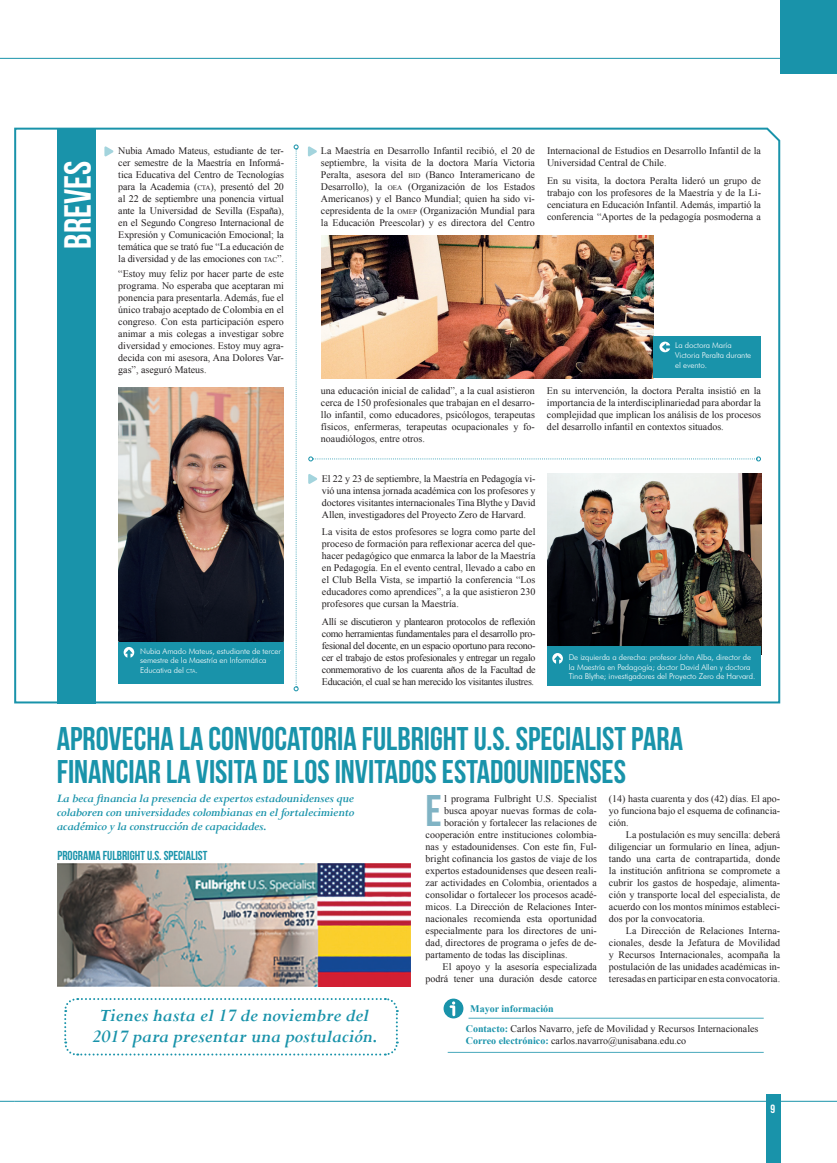
<style>
.page{position:relative;width:837px;height:1163px;background:#fff}
.page>*{position:absolute;margin:0;border:0;box-sizing:border-box;transform-origin:0 0}
.t1{font:44.3px "Bebas Neue";color:#80b3c4}
.t2{font:37.8px "Bebas Neue";color:#fff}
.t3{font:32.8px/32.8px "Bebas Neue";color:#1993aa}
.t4{font:italic 700 19.6px/20.8px "Perpetua";color:#1993aa;text-align:center}
.t5{font:italic 700 13px/14px "Perpetua";letter-spacing:-.02em;color:#1993aa;text-align:justify}
.t6{font:13px "Bebas Neue";color:#1993aa}
.t7{font:12px "Bebas Neue";color:#fff}
.t8{font:10px/12px "Times New Roman";color:#231f20;text-align:justify}
.t9{font:700 10px "Times New Roman";color:#1993aa}
.t10{font:300 8px/9.6px "Futura BT";letter-spacing:-.01em;color:#fff}
.s1{font-size:7px}
.s2{font-size:5.6px}
.s3{font-weight:700;color:#1993aa}
</style>
<div class="page">
<svg style="left:0;top:1100px;width:14px;height:1px"></svg>
<div style="left:765px;top:1094px;width:15px;height:68px;background:#1993aa"></div>
<hr style="left:14px;top:1100px;width:822px;height:1px;background:#1993aa">
<hr style="left:0;top:58px;width:794px;height:1px;background:#1993aa">
<div style="left:780px;top:0;width:56px;height:74px;background:#1993aa"></div>
<svg style="left:14px;top:127px;width:767px;height:577px"></svg>
<div style="left:57px;top:129px;width:38px;height:574px;background:#1993aa"></div>
<svg style="left:104px;top:146px;width:9px;height:10px"></svg>
<svg style="left:308px;top:146px;width:9px;height:10px"></svg>
<img style="left:547px;top:474px;width:213px;height:172px">
<img style="left:118px;top:387px;width:166px;height:254px">
<img style="left:322px;top:235px;width:331px;height:143px">
<svg style="left:293px;top:144px;width:5px;height:547px"></svg>
<svg style="left:308px;top:456px;width:452px;height:5px"></svg>
<div style="left:118px;top:641px;width:166px;height:42px;background:#1993aa"></div>
<div style="left:653px;top:336px;width:107px;height:42px;background:#1993aa"></div>
<div style="left:547px;top:646px;width:213px;height:39px;background:#1993aa"></div>
<svg style="left:124px;top:647px;width:10px;height:10px"></svg>
<svg style="left:659px;top:341px;width:11px;height:11px"></svg>
<svg style="left:552px;top:653px;width:10px;height:10px"></svg>
<img style="left:57px;top:863px;width:353px;height:123px">
<svg style="left:64px;top:998px;width:335px;height:58px"></svg>
<svg style="left:443px;top:998px;width:20px;height:20px"></svg>
<svg style="left:449px;top:1001px;width:6px;height:14px"></svg>
<hr style="left:468px;top:1017px;width:295px;height:1px;background:#1993aa">
<hr style="left:447px;top:1051px;width:316px;height:1px;background:#1993aa">
<h2 class="t2" style="left:57px;top:248px;width:89px;rotate:-90deg">BREVES</h2>
<p class="t8" style="left:118px;top:144px;width:167px">Nubia Amado Mateus, estudiante de ter&shy;cer semestre de la Maestría en Informá&shy;tica Educativa del Centro de Tecnologías para la Academia (<span class="s1">CTA</span>), presentó del 20 al 22 de septiembre una ponencia virtual ante la Universidad de Sevilla (España), en el Segundo Congreso Internacional de Expresión y Comunicación Emocional; la temática que se trató fue “La educación de la diversidad y de las emociones con <span class="s1">TAC</span>”.</p>
<p class="t8" style="left:118px;top:267px;width:167px">“Estoy muy feliz por hacer parte de este programa. No esperaba que aceptaran mi ponencia para presentarla. Además, fue el único trabajo aceptado de Colombia en el congreso. Con esta participación espero animar a mis colegas a investigar sobre diversidad y emociones. Estoy muy agra&shy;decida con mi asesora, Ana Dolores Var&shy;gas”, aseguró Mateus.</p>
<p class="t8" style="left:321px;top:144px;width:215px">La Maestría en Desarrollo Infantil recibió, el 20 de septiembre, la visita de la doctora María Victoria Peralta, asesora del <span class="s1">BID</span> (Banco Interamericano de Desarrollo), la <span class="s1">OEA</span> (Organización de los Estados Americanos) y el Banco Mundial; quien ha sido vi&shy;cepresidenta de la <span class="s1">OMEP</span> (Organización Mundial para la Educación Preescolar) y es directora del Centro</p>
<p class="t8" style="left:546px;top:144px;width:215px">Internacional de Estudios en Desarrollo Infantil de la<br>Universidad Central de Chile.</p>
<p class="t8" style="left:546px;top:174px;width:215px">En su visita, la doctora Peralta lideró un grupo de trabajo con los profesores de la Maestría y de la Li&shy;cenciatura en Educación Infantil. Además, impartió la conferencia “Aportes de la pedagogía posmoderna a</p>
<p class="t10" style="left:675px;top:341px;width:77px">La doctora María<br>Victoria Peralta durante el evento.</p>
<p class="t8" style="left:321px;top:384px;width:215px">una educación inicial de calidad”, a la cual asistieron cerca de 150 profesionales que trabajan en el desarro&shy;llo infantil, como educadores, psicólogos, terapeutas físicos, enfermeras, terapeutas ocupacionales y fo&shy;noaudiólogos, entre otros.</p>
<p class="t8" style="left:546px;top:384px;width:215px">En su intervención, la doctora Peralta insistió en la importancia de la interdisciplinariedad para abordar la complejidad que implican los análisis de los procesos del desarrollo infantil en contextos situados.</p>
<p class="t8" style="left:322px;top:472px;width:215px">El 22 y 23 de septiembre, la Maestría en Pedagogía vi&shy;vió una intensa jornada académica con los profesores y doctores visitantes internacionales Tina Blythe y David Allen, investigadores del Proyecto Zero de Harvard.</p>
<p class="t8" style="left:322px;top:525px;width:215px">La visita de estos profesores se logra como parte del proceso de formación para reflexionar acerca del que&shy;hacer pedagógico que enmarca la labor de la Maestría en Pedagogía. En el evento central, llevado a cabo en el Club Bella Vista, se impartió la conferencia “Los educadores como aprendices”, a la que asistieron 230 profesores que cursan la Maestría.</p>
<p class="t8" style="left:322px;top:615px;width:215px">Allí se discutieron y plantearon protocolos de reflexión como herramientas fundamentales para el desarrollo pro&shy;fesional del docente, en un espacio oportuno para recono&shy;cer el trabajo de estos profesionales y entregar un regalo conmemorativo de los cuarenta años de la Facultad de Educación, el cual se han merecido los visitantes ilustres.</p>
<h3 class="t3" style="left:57px;top:721px;width:627px">APROVECHA LA CONVOCATORIA FULBRIGHT U.S. SPECIALIST PARA<br>FINANCIAR LA VISITA DE LOS INVITADOS ESTADOUNIDENSES</h3>
<p class="t10" style="left:140px;top:646px;width:142px">Nubia Amado Mateus, estudiante de tercer semestre de la Maestría en Informática<br>Educativa del <span class="s2">cta</span>.</p>
<p class="t10" style="left:568px;top:652px;width:188px">De izquierda a derecha: profesor John Alba, director de la Maestría en Pedagogía; doctor David Allen y doctora<br>Tina Blythe; investigadores del Proyecto Zero de Harvard.</p>
<h3 class="t5" style="left:57px;top:791px;width:299px">La beca financia la presencia de expertos estadounidenses que colaboren con universidades colombianas en el fortalecimiento académico y la construcción de capacidades.</h3>
<h1 class="t1" style="left:425px;top:786px;width:18px">E</h1>
<p class="t8" style="left:444px;top:792px;width:154px">l programa Fulbright U.S. Specialist</p>
<p class="t8" style="left:444px;top:804px;width:154px">busca apoyar nuevas formas de cola-</p>
<p class="t8" style="left:444px;top:816px;width:154px">boración y fortalecer las relaciones de</p>
<p class="t8" style="left:425px;top:828px;width:173px">cooperación entre instituciones colombia-</p>
<p class="t8" style="left:425px;top:840px;width:173px">nas y estadounidenses. Con este fin, Ful-</p>
<p class="t8" style="left:425px;top:852px;width:173px">bright cofinancia los gastos de viaje de los</p>
<p class="t8" style="left:425px;top:864px;width:173px">expertos estadounidenses que deseen reali-</p>
<p class="t8" style="left:425px;top:876px;width:173px">zar actividades en Colombia, orientados a</p>
<p class="t8" style="left:425px;top:888px;width:173px">consolidar o fortalecer los procesos acadé-</p>
<p class="t8" style="left:425px;top:900px;width:173px">micos. La Dirección de Relaciones Inter-</p>
<p class="t8" style="left:425px;top:912px;width:173px">nacionales recomienda esta oportunidad</p>
<p class="t8" style="left:425px;top:924px;width:173px">especialmente para los directores de uni-</p>
<p class="t8" style="left:425px;top:936px;width:173px">dad, directores de programa o jefes de de-</p>
<p class="t8" style="left:425px;top:948px;width:143px">partamento de todas las disciplinas.</p>
<p class="t8" style="left:442px;top:960px;width:156px">El apoyo y la asesoría especializada</p>
<p class="t8" style="left:425px;top:972px;width:173px">podrá tener una duración desde catorce</p>
<h3 class="t6" style="left:57px;top:848px;width:151px">PROGRAMA FULBRIGHT U.S. SPECIALIST</h3>
<p class="t8" style="left:608px;top:792px;width:173px">(14) hasta cuarenta y dos (42) días. El apo&shy;yo funciona bajo el esquema de cofinancia&shy;ción.</p>
<p class="t8" style="left:608px;top:828px;width:173px;text-indent:17px">La postulación es muy sencilla: deberá diligenciar un formulario en línea, adjun&shy;tando una carta de contrapartida, donde la institución anfitriona se compromete a cubrir los gastos de hospedaje, alimenta&shy;ción y transporte local del especialista, de acuerdo con los montos mínimos estableci&shy;dos por la convocatoria.</p>
<p class="t8" style="left:608px;top:924px;width:173px;text-indent:17px">La Dirección de Relaciones Interna&shy;cionales, desde la Jefatura de Movilidad y Recursos Internacionales, acompaña la postulación de las unidades académicas in&shy;teresadas en participar en esta convocatoria.</p>
<h3 class="t4" style="left:92px;top:1004px;width:287px">Tienes hasta el 17 de noviembre del<br>2017 para presentar una postulación.</h3>
<p class="t9" style="left:470px;top:1001px;width:85px">Mayor información</p>
<p class="t8" style="left:465px;top:1022px;width:294px"><span class="s3">Contacto:</span> Carlos Navarro, jefe de Movilidad y Recursos Internacionales<br><span class="s3">Correo electrónico:</span> carlos.navarro@unisabana.edu.co</p>
<p class="t7" style="left:770px;top:1101px;width:6px">9</p>
</div>
